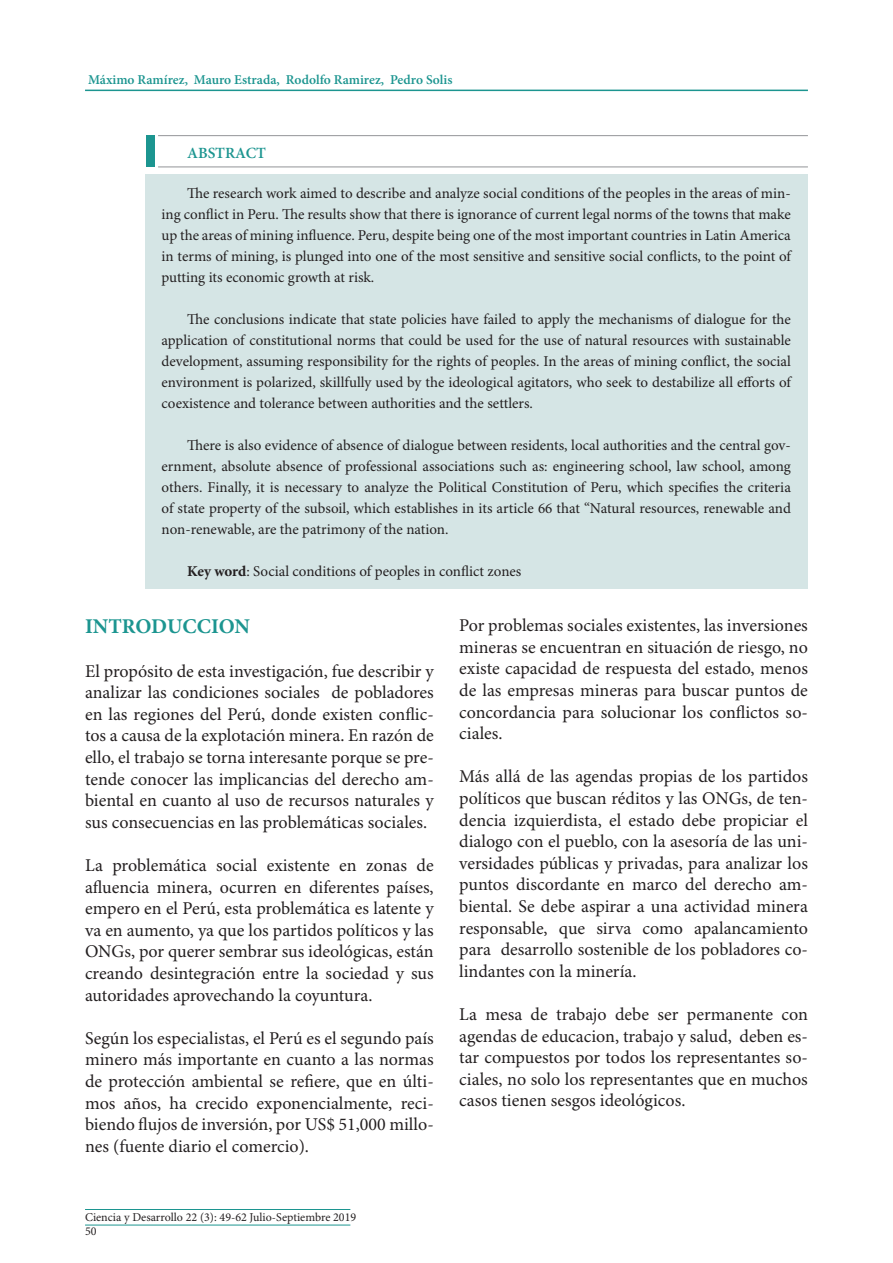
<style>
.page{position:relative;width:893px;height:1263px;background:#fff}
.page>*{position:absolute;margin:0;border:0;box-sizing:border-box;transform-origin:0 0}
.t1{font:700 21px "Minion Pro";color:#1c9590}
.t2{font:18px/21.6px "Minion Pro";color:#231f20;text-align:justify}
.Texto_de_bloque{font:600 15.6px "Minion Pro";color:#1c9590}
.t3{font:15px/21px "Minion Pro";color:#231f20;text-align:justify}
.t4{font:600 13.5px "Minion Pro";color:#1c9590}
.t5{font:12px "Minion Pro";color:#231f20}
.s1{font-weight:700}
</style>
<div class="page">
<hr style="left:85px;top:90px;width:723px;height:1px;background:#1c9590">
<div style="left:146px;top:174px;width:662px;height:414px;background:#d5e5e5"></div>
<div style="left:146px;top:135px;width:8px;height:32px;background:#1c9590"></div>
<hr style="left:158px;top:135px;width:650px;height:1px;background:#939598">
<hr style="left:158px;top:167px;width:650px;height:1px;background:#939598">
<hr style="left:85px;top:1209px;width:265px;height:1px;background:#1c9590">
<hr style="left:85px;top:1225px;width:265px;height:1px;background:#1c9590">
<p class="t4" style="left:88px;top:70px;width:366px">Máximo Ramírez, Mauro Estrada, Rodolfo Ramirez, Pedro Solis</p>
<p class="Texto_de_bloque" style="left:187px;top:142px;width:80px">ABSTRACT</p>
<p class="t3" style="left:162px;top:183px;width:631px;text-indent:26px">The research work aimed to describe and analyze social conditions of the peoples in the areas of min&shy;ing conflict in Peru. The results show that there is ignorance of current legal norms of the towns that make up the areas of mining influence. Peru, despite being one of the most important countries in Latin America in terms of mining, is plunged into one of the most sensitive and sensitive social conflicts, to the point of putting its economic growth at risk.</p>
<p class="t3" style="left:162px;top:309px;width:631px;text-indent:26px">The conclusions indicate that state policies have failed to apply the mechanisms of dialogue for the application of constitutional norms that could be used for the use of natural resources with sustainable development, assuming responsibility for the rights of peoples. In the areas of mining conflict, the social environment is polarized, skillfully used by the ideological agitators, who seek to destabilize all efforts of coexistence and tolerance between authorities and the settlers.</p>
<p class="t3" style="left:162px;top:435px;width:631px;text-indent:26px">There is also evidence of absence of dialogue between residents, local authorities and the central gov&shy;ernment, absolute absence of professional associations such as: engineering school, law school, among others. Finally, it is necessary to analyze the Political Constitution of Peru, which specifies the criteria of state property of the subsoil, which establishes in its article 66 that “Natural resources, renewable and non-renewable, are the patrimony of the nation.</p>
<p class="t3" style="left:187px;top:561px;width:336px"><span class="s1">Key word</span>: Social conditions of peoples in conflict zones</p>
<p class="t1" style="left:85px;top:612px;width:167px">INTRODUCCION</p>
<p class="t2" style="left:85px;top:661px;width:350px">El propósito de esta investigación, fue describir y analizar las condiciones sociales de pobladores en las regiones del Perú, donde existen conflic&shy;tos a causa de la explotación minera. En razón de ello, el trabajo se torna interesante porque se pre&shy;tende conocer las implicancias del derecho am&shy;biental en cuanto al uso de recursos naturales y sus consecuencias en las problemáticas sociales.</p>
<p class="t2" style="left:85px;top:855px;width:350px">La problemática social existente en zonas de afluencia minera, ocurren en diferentes países, empero en el Perú, esta problemática es latente y va en aumento, ya que los partidos políticos y las ONGs, por querer sembrar sus ideológicas, están creando desintegración entre la sociedad y sus autoridades aprovechando la coyuntura.</p>
<p class="t2" style="left:85px;top:1028px;width:350px">Según los especialistas, el Perú es el segundo país minero más importante en cuanto a las normas de protección ambiental se refiere, que en últi&shy;mos años, ha crecido exponencialmente, reci&shy;biendo flujos de inversión, por US$ 51,000 millo&shy;nes (fuente diario el comercio).</p>
<p class="t5" style="left:85px;top:1210px;width:273px">Ciencia y Desarrollo 22 (3): 49-62 Julio-Septiembre 2019</p>
<p class="t5" style="left:85px;top:1224px;width:13px">50</p>
<p class="t2" style="left:459px;top:615px;width:350px">Por problemas sociales existentes, las inversiones mineras se encuentran en situación de riesgo, no existe capacidad de respuesta del estado, menos de las empresas mineras para buscar puntos de concordancia para solucionar los conflictos so&shy;ciales.</p>
<p class="t2" style="left:459px;top:766px;width:350px">Más allá de las agendas propias de los partidos políticos que buscan réditos y las ONGs, de ten&shy;dencia izquierdista, el estado debe propiciar el dialogo con el pueblo, con la asesoría de las uni&shy;versidades públicas y privadas, para analizar los puntos discordante en marco del derecho am&shy;biental. Se debe aspirar a una actividad minera responsable, que sirva como apalancamiento para desarrollo sostenible de los pobladores co&shy;lindantes con la minería.</p>
<p class="t2" style="left:459px;top:1004px;width:350px">La mesa de trabajo debe ser permanente con agendas de educacion, trabajo y salud, deben es&shy;tar compuestos por todos los representantes so&shy;ciales, no solo los representantes que en muchos casos tienen sesgos ideológicos.</p>
</div>
